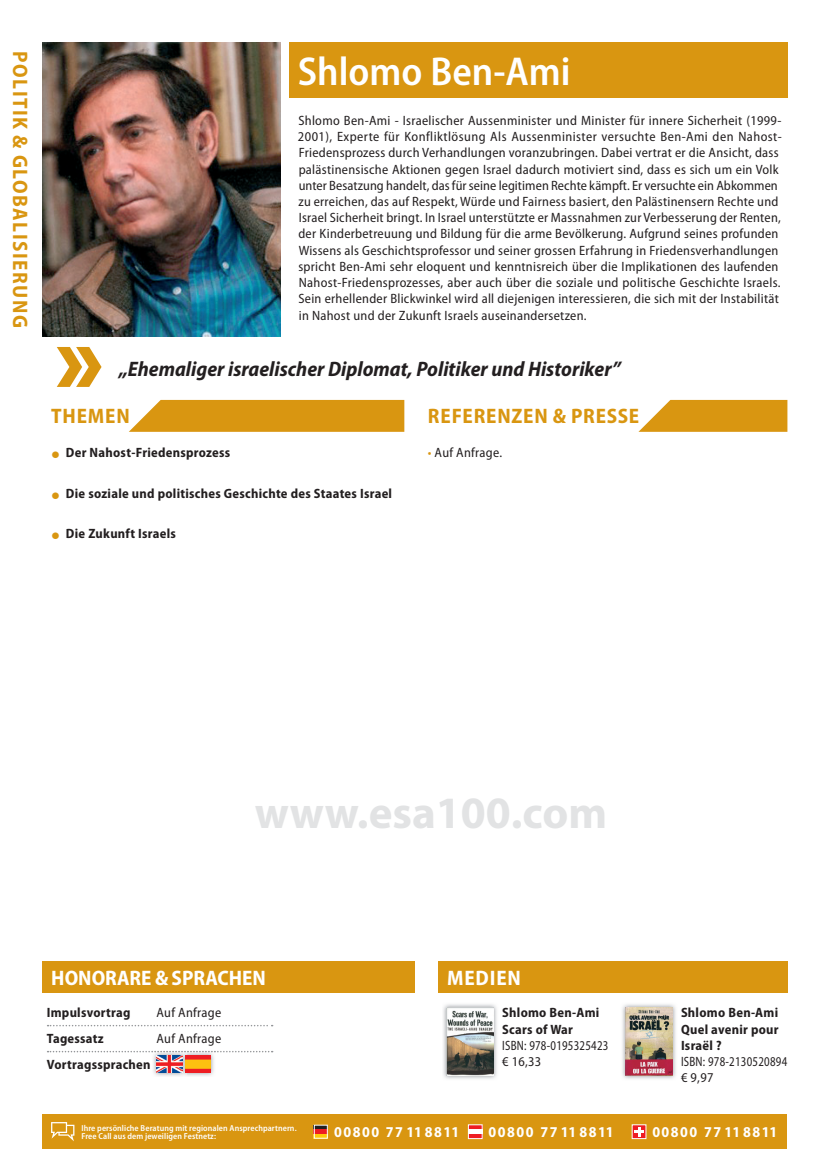
<style>
.page{position:relative;width:830px;height:1170px;background:#fff}
.page>*{position:absolute;margin:0;border:0;box-sizing:border-box;transform-origin:0 0}
.t1{font:700 45px "Myriad Pro";color:#e2e3e4}
.t2{font:600 semi-condensed 40.5px "Myriad Pro";color:#fff}
.t3{font:italic 700 semi-condensed 21px "Myriad Pro";color:#231f20}
.t4{font:700 semi-condensed 21px "Myriad Pro";letter-spacing:.04em;color:#d99611}
.t5{font:700 semi-condensed 21px "Myriad Pro";color:#fff}
.t6{font:700 semi-condensed 21px "Myriad Pro";letter-spacing:.07em;color:#d99611}
.t7{font:700 semi-condensed 15.15px "Myriad Pro";letter-spacing:.1em;color:#fff}
.t8{font:semi-condensed 13.5px/16.2px "Myriad Pro";letter-spacing:.02em;color:#231f20}
.t9{font:700 semi-condensed 13.5px/16.2px "Myriad Pro";letter-spacing:.02em;color:#231f20}
.t10{font:semi-condensed 13.5px/16.2px "Myriad Pro";letter-spacing:.02em;color:#231f20;scale:.87 1}
.t11{font:600 semi-condensed 8.7px/8.7px "Myriad Pro";letter-spacing:.01em;color:#fff}
.s1{font-weight:400;font-stretch:normal;font-size:31.5px;color:#d99611}
.s2{color:#d99611}
</style>
<div class="page">
<div style="left:289px;top:43px;width:498px;height:55px;background:#d99611"></div>
<div style="left:43px;top:1114px;width:744px;height:34px;background:#d99611"></div>
<svg style="left:51px;top:1122px;width:23px;height:19px"></svg>
<svg style="left:57px;top:347px;width:44px;height:40px"></svg>
<svg style="left:129px;top:400px;width:275px;height:32px"></svg>
<svg style="left:638px;top:400px;width:149px;height:32px"></svg>
<svg style="left:48px;top:1025px;width:224px;height:1px"></svg>
<div style="left:438px;top:961px;width:349px;height:32px;background:#d99611"></div>
<div style="left:43px;top:961px;width:372px;height:32px;background:#d99611"></div>
<div style="left:314px;top:1124px;width:13px;height:5px;background:#231f20"></div>
<hr style="left:314px;top:1129px;width:13px;height:4px;background:#ee1d23">
<div style="left:314px;top:1133px;width:13px;height:5px;background:#feca0a"></div>
<div style="left:314px;top:1124px;width:13px;height:14px;border:1px solid #fff"></div>
<div style="left:468px;top:1124px;width:14px;height:5px;background:#ee1d23"></div>
<hr style="left:468px;top:1129px;width:14px;height:4px;background:#fff">
<div style="left:468px;top:1133px;width:14px;height:5px;background:#ee1d23"></div>
<div style="left:468px;top:1124px;width:14px;height:14px;border:1px solid #fff"></div>
<svg style="left:633px;top:1126px;width:11px;height:10px"></svg>
<svg style="left:634px;top:1126px;width:9px;height:10px"></svg>
<img style="left:43px;top:43px;width:238px;height:293px">
<img style="left:154px;top:1072px;width:26px;height:4px">
<img style="left:187px;top:1072px;width:26px;height:4px">
<img style="left:180px;top:1072px;width:7px;height:4px">
<svg style="left:48px;top:1051px;width:224px;height:21px"></svg>
<img style="left:185px;top:1055px;width:26px;height:17px">
<img style="left:443px;top:1004px;width:54px;height:75px">
<img style="left:446px;top:1007px;width:47px;height:68px">
<img style="left:622px;top:1004px;width:54px;height:75px">
<img style="left:625px;top:1007px;width:47px;height:68px">
<h3 class="t6" style="left:32px;top:51px;width:278px;rotate:90deg">POLITIK &amp; GLOBALISIERUNG</h3>
<h2 class="t2" style="left:298px;top:49px;width:274px">Shlomo Ben-Ami</h2>
<p class="t8" style="left:298px;top:113px;width:485px">Shlomo Ben-Ami - Israelischer Aussenminister und Minister für innere Sicherheit (1999- 2001), Experte für Konfliktlösung Als Aussenminister versuchte Ben-Ami den Nahost-Friedensprozess durch Verhandlungen voranzubringen. Dabei vertrat er die Ansicht, dass palästinensische Aktionen gegen Israel dadurch motiviert sind, dass es sich um ein Volk unter Besatzung handelt, das für seine legitimen Rechte kämpft. Er versuchte ein Abkommen zu erreichen, das auf Respekt, Würde und Fairness basiert, den Palästinensern Rechte und Israel Sicherheit bringt. In Israel unterstützte er Massnahmen zur Verbesserung der Renten, der Kinderbetreuung und Bildung für die arme Bevölkerung. Aufgrund seines profunden Wissens als Geschichtsprofessor und seiner grossen Erfahrung in Friedensverhandlungen spricht Ben-Ami sehr eloquent und kenntnisreich über die Implikationen des laufenden Nahost-Friedensprozesses, aber auch über die soziale und politische Geschichte Israels.<br>Sein erhellender Blickwinkel wird all diejenigen interessieren, die sich mit der Instabilität in Nahost und der Zukunft Israels auseinandersetzen.</p>
<h3 class="t3" style="left:119px;top:357px;width:503px">„Ehemaliger israelischer Diplomat, Politiker und Historiker”</h3>
<h3 class="t4" style="left:51px;top:404px;width:80px">THEMEN</h3>
<h3 class="t4" style="left:428px;top:404px;width:212px">REFERENZEN &amp; PRESSE</h3>
<p class="t9" style="left:51px;top:444px;width:181px"><span class="s1">•</span> Der Nahost-Friedensprozess</p>
<p class="t9" style="left:51px;top:485px;width:342px"><span class="s1">•</span> Die soziale und politisches Geschichte des Staates Israel</p>
<p class="t9" style="left:51px;top:525px;width:126px"><span class="s1">•</span> Die Zukunft Israels</p>
<p class="t8" style="left:427px;top:444px;width:76px"><span class="s2">•</span> Auf Anfrage.</p>
<h1 class="t1" style="left:255px;top:783px;width:353px">www.esa100.com</h1>
<h3 class="t5" style="left:51px;top:965px;width:216px">HONORARE &amp; SPRACHEN</h3>
<h3 class="t5" style="left:447px;top:965px;width:75px">MEDIEN</h3>
<p class="t9" style="left:47px;top:1004px;width:85px">Impulsvortrag</p>
<p class="t8" style="left:156px;top:1004px;width:66px">Auf Anfrage</p>
<p class="t9" style="left:47px;top:1030px;width:58px">Tagessatz</p>
<p class="t8" style="left:156px;top:1030px;width:66px">Auf Anfrage</p>
<p class="t9" style="left:47px;top:1056px;width:105px">Vortragssprachen</p>
<p class="t9" style="left:502px;top:1004px;width:99px">Shlomo Ben-Ami<br>Scars of War</p>
<p class="t10" style="left:502px;top:1037px;width:123px">ISBN: 978-0195325423 € 16,33</p>
<p class="t9" style="left:680px;top:1004px;width:99px;text-align:justify">Shlomo Ben-Ami Quel avenir pour Israël ?</p>
<p class="t10" style="left:680px;top:1053px;width:123px">ISBN: 978-2130520894 € 9,97</p>
<p class="t11" style="left:81px;top:1123px;width:217px">Ihre persönliche Beratung mit regionalen Ansprechpartnern.<br>Free Call aus dem jeweiligen Festnetz:</p>
<p class="t7" style="left:334px;top:1123px;width:126px">00800 77 118811</p>
<p class="t7" style="left:488px;top:1123px;width:126px">00800 77 118811</p>
<p class="t7" style="left:652px;top:1123px;width:126px">00800 77 118811</p>
</div>
